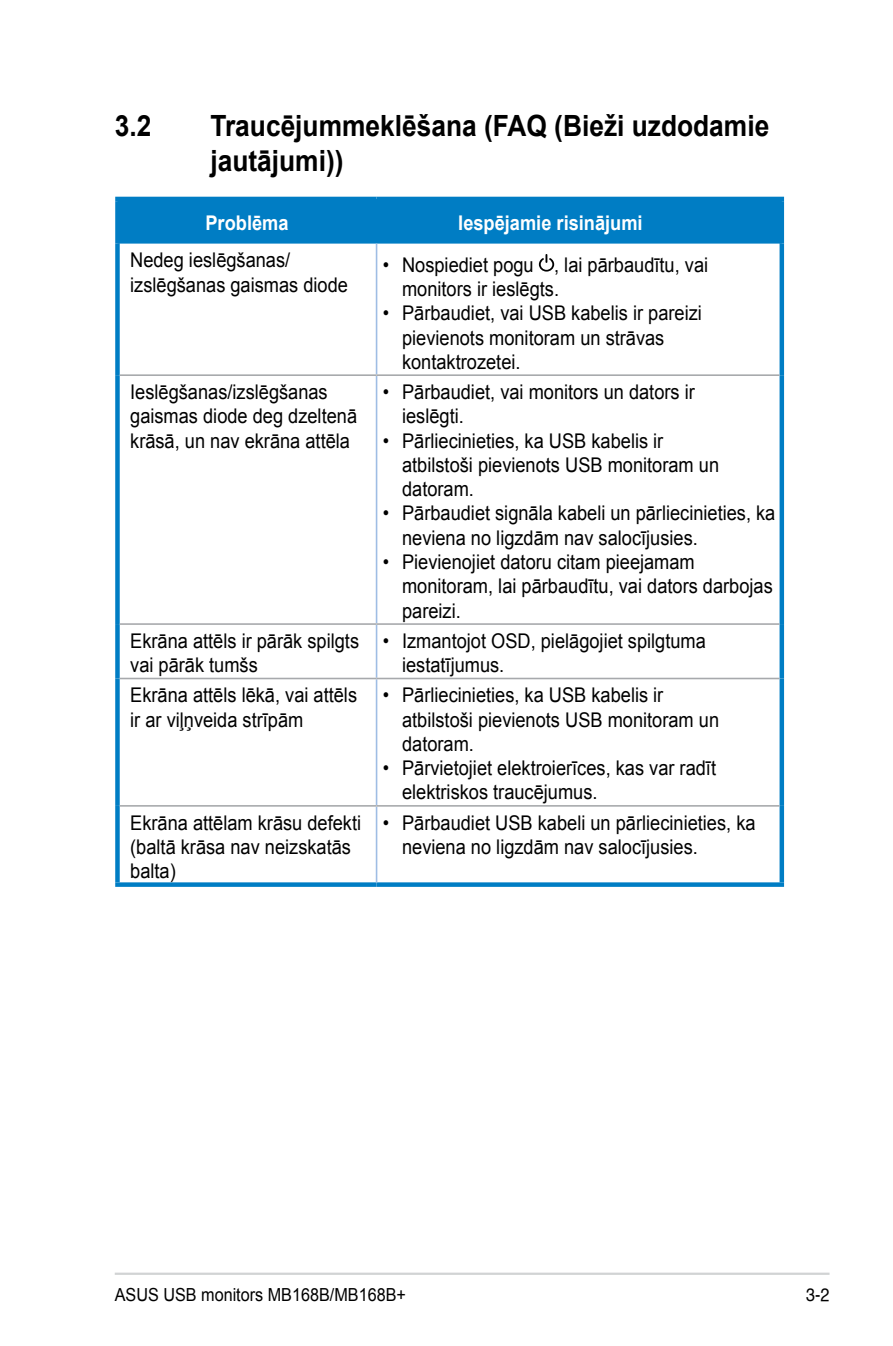
<style>
.page{position:relative;width:893px;height:1346px;background:#fff}
.page>*{position:absolute;margin:0;border:0;box-sizing:border-box;transform-origin:0 0}
.t1{font:700 29.25px/35.1px "Arial";color:#000;scale:.9 1}
.t2{font:20.25px/24.3px "Arial";color:#000;scale:.9 1}
.t3{font:700 20.25px "Arial";color:#fff;scale:.9 1}
.t4{font:18px "Arial";color:#000;scale:.9 1}
.t5{font:18px "Helvetica";color:#000;scale:.9 1}
</style>
<div class="page">
<hr style="left:115px;top:1272px;width:714px;height:3px;background:#d1d3d4">
<div style="left:120px;top:201px;width:659px;height:43px;background:#007dc4"></div>
<div style="left:115px;top:244px;width:5px;height:131px;background:#007dc4"></div>
<div style="left:779px;top:244px;width:5px;height:131px;background:#007dc4"></div>
<div style="left:115px;top:375px;width:5px;height:249px;background:#007dc4"></div>
<div style="left:779px;top:375px;width:5px;height:249px;background:#007dc4"></div>
<div style="left:115px;top:624px;width:5px;height:54px;background:#007dc4"></div>
<div style="left:779px;top:624px;width:5px;height:54px;background:#007dc4"></div>
<div style="left:115px;top:678px;width:5px;height:128px;background:#007dc4"></div>
<div style="left:779px;top:678px;width:5px;height:128px;background:#007dc4"></div>
<div style="left:115px;top:806px;width:5px;height:76px;background:#007dc4"></div>
<div style="left:779px;top:806px;width:5px;height:76px;background:#007dc4"></div>
<div style="left:115px;top:882px;width:262px;height:5px;background:#007dc4"></div>
<div style="left:377px;top:882px;width:407px;height:5px;background:#007dc4"></div>
<hr style="left:115px;top:197px;width:262px;height:4px;background:#007dc4">
<div style="left:115px;top:201px;width:5px;height:43px;background:#007dc4"></div>
<hr style="left:377px;top:197px;width:407px;height:4px;background:#007dc4">
<div style="left:779px;top:201px;width:5px;height:43px;background:#007dc4"></div>
<hr style="left:376px;top:244px;width:1px;height:130px;background:#9fbde4">
<hr style="left:120px;top:374px;width:257px;height:2px;background:#a7a9ac">
<hr style="left:376px;top:376px;width:1px;height:247px;background:#9fbde4">
<hr style="left:377px;top:374px;width:402px;height:2px;background:#a7a9ac">
<hr style="left:120px;top:623px;width:257px;height:2px;background:#a7a9ac">
<hr style="left:376px;top:625px;width:1px;height:53px;background:#9fbde4">
<hr style="left:377px;top:623px;width:402px;height:2px;background:#a7a9ac">
<hr style="left:120px;top:678px;width:257px;height:1px;background:#a7a9ac">
<hr style="left:376px;top:679px;width:1px;height:126px;background:#9fbde4">
<hr style="left:377px;top:678px;width:402px;height:1px;background:#a7a9ac">
<hr style="left:120px;top:805px;width:257px;height:2px;background:#a7a9ac">
<hr style="left:376px;top:807px;width:1px;height:75px;background:#9fbde4">
<hr style="left:377px;top:805px;width:402px;height:2px;background:#a7a9ac">
<svg style="left:539px;top:254px;width:15px;height:18px"></svg>
<h1 class="t1" style="left:115px;top:109px;width:42px">3.2</h1>
<h1 class="t1" style="left:210px;top:109px;width:622px">Traucējummeklēšana (FAQ (Bieži uzdodamie jautājumi))</h1>
<p class="t3" style="left:205px;top:209px;width:94px">Problēma</p>
<p class="t3" style="left:458px;top:209px;width:206px">Iespējamie risinājumi</p>
<p class="t2" style="left:130px;top:248px;width:243px">Nedeg ieslēgšanas/ izslēgšanas gaismas diode</p>
<p class="t2" style="left:402px;top:252px;width:342px;text-indent:-19px">• Nospiediet pogu , lai pārbaudītu, vai monitors ir ieslēgts.</p>
<p class="t2" style="left:402px;top:301px;width:335px;text-indent:-19px">• Pārbaudiet, vai USB kabelis ir pareizi pievienots monitoram un strāvas kontaktrozetei.</p>
<p class="t2" style="left:130px;top:380px;width:254px">Ieslēgšanas/izslēgšanas gaismas diode deg dzeltenā krāsā, un nav ekrāna attēla</p>
<p class="t2" style="left:402px;top:380px;width:327px;text-indent:-19px">• Pārbaudiet, vai monitors un dators ir ieslēgti.</p>
<p class="t2" style="left:402px;top:428px;width:354px;text-indent:-19px">• Pārliecinieties, ka USB kabelis ir atbilstoši pievienots USB monitoram un datoram.</p>
<p class="t2" style="left:402px;top:501px;width:416px;text-indent:-19px">• Pārbaudiet signāla kabeli un pārliecinieties, ka neviena no ligzdām nav salocījusies.</p>
<p class="t2" style="left:402px;top:550px;width:413px;text-indent:-19px">• Pievienojiet datoru citam pieejamam monitoram, lai pārbaudītu, vai dators darbojas pareizi.</p>
<p class="t2" style="left:130px;top:629px;width:256px">Ekrāna attēls ir pārāk spilgts vai pārāk tumšs</p>
<p class="t2" style="left:402px;top:629px;width:339px;text-indent:-19px">• Izmantojot OSD, pielāgojiet spilgtuma iestatījumus.</p>
<p class="t2" style="left:130px;top:683px;width:254px">Ekrāna attēls lēkā, vai attēls ir ar viļņveida strīpām</p>
<p class="t2" style="left:402px;top:683px;width:354px;text-indent:-19px">• Pārliecinieties, ka USB kabelis ir atbilstoši pievienots USB monitoram un datoram.</p>
<p class="t2" style="left:402px;top:756px;width:350px;text-indent:-19px">• Pārvietojiet elektroierīces, kas var radīt elektriskos traucējumus.</p>
<p class="t2" style="left:130px;top:810px;width:258px">Ekrāna attēlam krāsu defekti (baltā krāsa nav neizskatās balta)</p>
<p class="t2" style="left:402px;top:810px;width:394px;text-indent:-19px">• Pārbaudiet USB kabeli un pārliecinieties, ka neviena no ligzdām nav salocījusies.</p>
<p class="t4" style="left:115px;top:1282px;width:325px">ASUS USB monitors MB168B/MB168B+</p>
<p class="t5" style="left:806px;top:1283px;width:28px">3-2</p>
</div>
